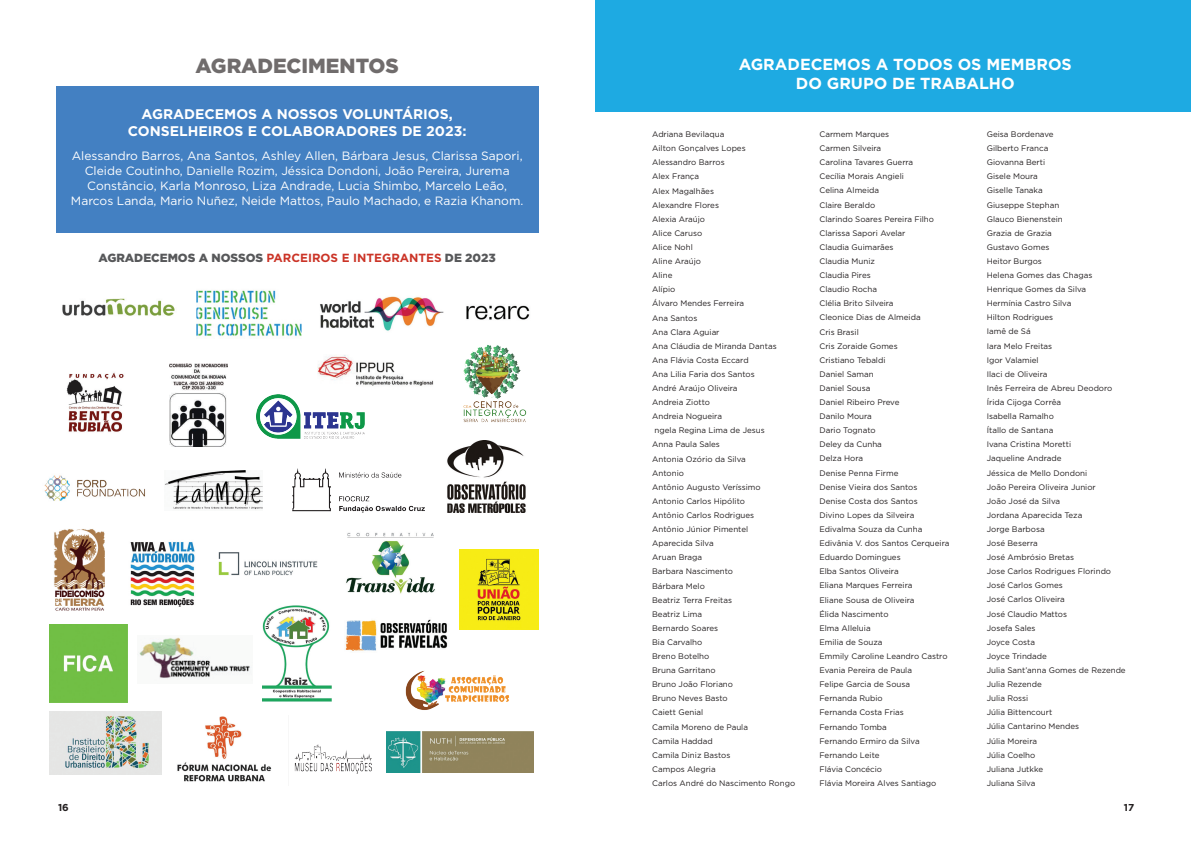
<style>
.page{position:relative;width:1191px;height:842px;background:#fff}
.page>*{position:absolute;margin:0;border:0;box-sizing:border-box;transform-origin:0 0}
.t1{font:900 20.4px "Gotham";color:#706c6c}
.t2{font:700 16px/19.2px "Gotham";color:#fff;text-align:center}
.t3{font:700 14px/16.8px "Gotham";color:#fff;text-align:center}
.t4{font:12px/15px "Gotham";color:#fff;text-align:center}
.t5{font:900 11.8px "Gotham";color:#57585a}
.t6{font:700 10px "Gotham";color:#231f20}
.t7{font:8px/14.1px "Gotham";color:#231f20}
.s1{font-weight:700;color:#cb3427}
</style>
<div class="page">
<div style="left:595px;top:0;width:596px;height:111px;background:#1eaae2"></div>
<div style="left:56px;top:86px;width:482px;height:146px;background:#4380c2"></div>
<img style="left:66px;top:372px;width:58px;height:60px">
<img style="left:169px;top:363px;width:58px;height:84px">
<img style="left:54px;top:529px;width:51px;height:82px">
<img style="left:197px;top:290px;width:105px;height:46px">
<img style="left:320px;top:296px;width:124px;height:35px">
<img style="left:62px;top:298px;width:113px;height:18px">
<img style="left:292px;top:468px;width:133px;height:45px">
<img style="left:44px;top:475px;width:101px;height:26px">
<img style="left:317px;top:355px;width:116px;height:31px">
<img style="left:257px;top:394px;width:107px;height:44px">
<img style="left:164px;top:470px;width:99px;height:40px">
<img style="left:447px;top:440px;width:79px;height:73px">
<img style="left:346px;top:532px;width:89px;height:62px">
<img style="left:459px;top:550px;width:80px;height:79px">
<img style="left:130px;top:542px;width:65px;height:65px">
<img style="left:218px;top:552px;width:100px;height:24px">
<img style="left:137px;top:637px;width:115px;height:43px">
<img style="left:177px;top:716px;width:95px;height:66px">
<img style="left:49px;top:624px;width:79px;height:78px">
<img style="left:50px;top:711px;width:112px;height:63px">
<img style="left:294px;top:744px;width:78px;height:30px">
<img style="left:387px;top:731px;width:146px;height:42px">
<img style="left:263px;top:605px;width:68px;height:96px">
<img style="left:345px;top:619px;width:103px;height:32px">
<img style="left:466px;top:305px;width:64px;height:15px">
<img style="left:405px;top:671px;width:104px;height:39px">
<img style="left:463px;top:345px;width:64px;height:78px">
<h1 class="t1" style="left:196px;top:52px;width:205px">AGRADECIMENTOS</h1>
<h3 class="t3" style="left:128px;top:106px;width:340px">AGRADECEMOS A NOSSOS VOLUNTÁRIOS,<br>CONSELHEIROS E COLABORADORES DE 2023:</h3>
<p class="t4" style="left:71px;top:148px;width:454px">Alessandro Barros, Ana Santos, Ashley Allen, Bárbara Jesus, Clarissa Sapori, Cleide Coutinho, Danielle Rozim, Jéssica Dondoni, João Pereira, Jurema Constâncio, Karla Monroso, Liza Andrade, Lucia Shimbo, Marcelo Leão, Marcos Landa, Mario Nuñez, Neide Mattos, Paulo Machado, e Razia Khanom.</p>
<h3 class="t5" style="left:99px;top:249px;width:399px">AGRADECEMOS A NOSSOS <span class="s1">PARCEIROS E INTEGRANTES</span> DE 2023</h3>
<h2 class="t2" style="left:739px;top:54px;width:334px">AGRADECEMOS A TODOS OS MEMBROS<br>DO GRUPO DE TRABALHO</h2>
<p class="t7" style="left:652px;top:127px;width:74px">Adriana Bevilaqua</p>
<p class="t7" style="left:652px;top:141px;width:95px">Ailton Gonçalves Lopes</p>
<p class="t7" style="left:652px;top:155px;width:74px">Alessandro Barros</p>
<p class="t7" style="left:652px;top:169px;width:48px">Alex França</p>
<p class="t7" style="left:652px;top:183px;width:63px">Alex Magalhães</p>
<p class="t7" style="left:652px;top:198px;width:68px">Alexandre Flores</p>
<p class="t7" style="left:652px;top:212px;width:54px">Alexia Araújo</p>
<p class="t7" style="left:652px;top:226px;width:51px">Alice Caruso</p>
<p class="t7" style="left:652px;top:240px;width:42px">Alice Nohl</p>
<p class="t7" style="left:652px;top:254px;width:50px">Aline Araújo</p>
<p class="t7" style="left:652px;top:268px;width:22px">Aline</p>
<p class="t7" style="left:652px;top:282px;width:25px">Alípio</p>
<p class="t7" style="left:652px;top:296px;width:93px">Álvaro Mendes Ferreira</p>
<p class="t7" style="left:652px;top:310px;width:47px">Ana Santos</p>
<p class="t7" style="left:652px;top:325px;width:69px">Ana Clara Aguiar</p>
<p class="t7" style="left:652px;top:339px;width:126px">Ana Cláudia de Miranda Dantas</p>
<p class="t7" style="left:652px;top:353px;width:98px">Ana Flávia Costa Eccard</p>
<p class="t7" style="left:652px;top:367px;width:104px">Ana Lilia Faria dos Santos</p>
<p class="t7" style="left:652px;top:381px;width:87px">André Araújo Oliveira</p>
<p class="t7" style="left:652px;top:395px;width:59px">Andreia Ziotto</p>
<p class="t7" style="left:652px;top:409px;width:71px">Andreia Nogueira</p>
<p class="t7" style="left:654px;top:423px;width:112px">ngela Regina Lima de Jesus</p>
<p class="t7" style="left:652px;top:437px;width:69px">Anna Paula Sales</p>
<p class="t7" style="left:652px;top:451px;width:95px">Antonia Ozório da Silva</p>
<p class="t7" style="left:652px;top:466px;width:33px">Antonio</p>
<p class="t7" style="left:652px;top:480px;width:110px">Antônio Augusto Veríssimo</p>
<p class="t7" style="left:652px;top:494px;width:94px">Antonio Carlos Hipólito</p>
<p class="t7" style="left:652px;top:508px;width:104px">Antônio Carlos Rodrigues</p>
<p class="t7" style="left:652px;top:522px;width:97px">Antônio Júnior Pimentel</p>
<p class="t7" style="left:652px;top:536px;width:63px">Aparecida Silva</p>
<p class="t7" style="left:652px;top:550px;width:51px">Aruan Braga</p>
<p class="t7" style="left:652px;top:564px;width:82px">Barbara Nascimento</p>
<p class="t7" style="left:652px;top:578px;width:54px">Bárbara Melo</p>
<p class="t7" style="left:652px;top:593px;width:81px">Beatriz Terra Freitas</p>
<p class="t7" style="left:652px;top:607px;width:51px">Beatriz Lima</p>
<p class="t7" style="left:652px;top:621px;width:67px">Bernardo Soares</p>
<p class="t7" style="left:652px;top:635px;width:52px">Bia Carvalho</p>
<p class="t7" style="left:652px;top:649px;width:59px">Breno Botelho</p>
<p class="t7" style="left:652px;top:663px;width:65px">Bruna Garritano</p>
<p class="t7" style="left:652px;top:677px;width:82px">Bruno João Floriano</p>
<p class="t7" style="left:652px;top:691px;width:77px">Bruno Neves Basto</p>
<p class="t7" style="left:652px;top:705px;width:53px">Caiett Genial</p>
<p class="t7" style="left:652px;top:719px;width:97px">Camila Moreno de Paula</p>
<p class="t7" style="left:652px;top:734px;width:62px">Camila Haddad</p>
<p class="t7" style="left:652px;top:748px;width:80px">Camila Diniz Bastos</p>
<p class="t7" style="left:652px;top:762px;width:65px">Campos Alegria</p>
<p class="t7" style="left:652px;top:776px;width:144px">Carlos André do Nascimento Rongo</p>
<p class="t7" style="left:819px;top:127px;width:131px">Carmem Marques<br>Carmen Silveira<br>Carolina Tavares Guerra<br>Cecília Morais Angieli<br>Celina Almeida<br>Claire Beraldo<br>Clarindo Soares Pereira Filho<br>Clarissa Sapori Avelar<br>Claudia Guimarães<br>Claudia Muniz<br>Claudia Pires<br>Claudio Rocha<br>Clélia Brito Silveira<br>Cleonice Dias de Almeida<br>Cris Brasil<br>Cris Zoraide Gomes<br>Cristiano Tebaldi<br>Daniel Saman<br>Daniel Sousa<br>Daniel Ribeiro Preve<br>Danilo Moura<br>Dario Tognato<br>Deley da Cunha<br>Delza Hora<br>Denise Penna Firme<br>Denise Vieira dos Santos<br>Denise Costa dos Santos<br>Divino Lopes da Silveira<br>Edivalma Souza da Cunha<br>Edivânia V. dos Santos Cerqueira<br>Eduardo Domingues<br>Elba Santos Oliveira<br>Eliana Marques Ferreira<br>Eliane Sousa de Oliveira<br>Élida Nascimento<br>Elma Alleluia<br>Emilia de Souza<br>Emmily Caroline Leandro Castro<br>Evania Pereira de Paula<br>Felipe Garcia de Sousa<br>Fernanda Rubio<br>Fernanda Costa Frias<br>Fernando Tomba<br>Fernando Ermiro da Silva<br>Fernando Leite<br>Flávia Concécio<br>Flávia Moreira Alves Santiago</p>
<p class="t7" style="left:986px;top:127px;width:140px">Geisa Bordenave<br>Gilberto Franca<br>Giovanna Berti<br>Gisele Moura<br>Giselle Tanaka<br>Giuseppe Stephan<br>Glauco Bienenstein<br>Grazia de Grazia<br>Gustavo Gomes<br>Heitor Burgos<br>Helena Gomes das Chagas<br>Henrique Gomes da Silva<br>Hermínia Castro Silva<br>Hilton Rodrigues<br>Iamê de Sá<br>Iara Melo Freitas<br>Igor Valamiel<br>Ilaci de Oliveira<br>Inês Ferreira de Abreu Deodoro<br>Írida Cijoga Corrêa<br>Isabella Ramalho<br>Ítallo de Santana<br>Ivana Cristina Moretti<br>Jaqueline Andrade<br>Jéssica de Mello Dondoni<br>João Pereira Oliveira Junior<br>João José da Silva<br>Jordana Aparecida Teza<br>Jorge Barbosa<br>José Beserra<br>José Ambrósio Bretas<br>Jose Carlos Rodrigues Florindo<br>José Carlos Gomes<br>José Carlos Oliveira<br>José Claudio Mattos<br>Josefa Sales<br>Joyce Costa<br>Joyce Trindade<br>Julia Sant’anna Gomes de Rezende<br>Julia Rezende<br>Julia Rossi<br>Júlia Bittencourt<br>Júlia Cantarino Mendes<br>Júlia Moreira<br>Júlia Coelho<br>Juliana Jutkke<br>Juliana Silva</p>
<p class="t6" style="left:58px;top:801px;width:12px">16</p>
<p class="t6" style="left:1123px;top:801px;width:12px">17</p>
</div>
